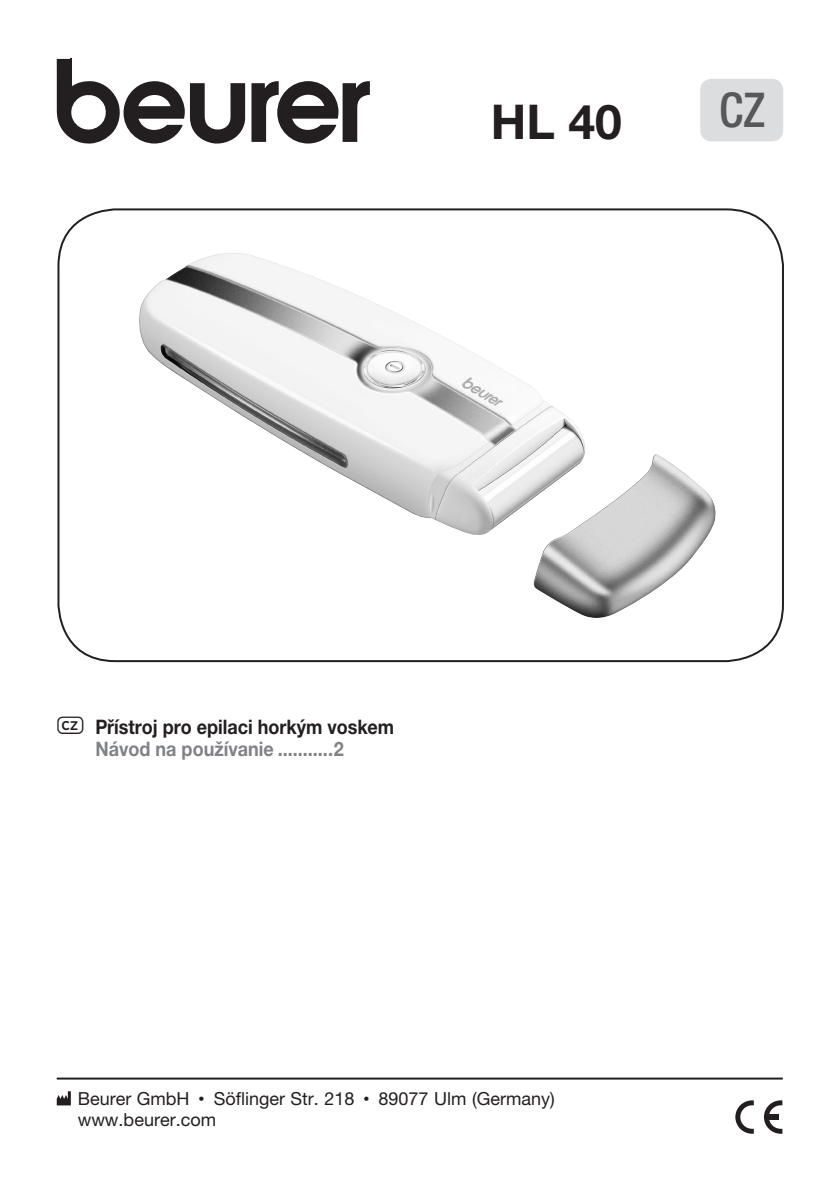
<style>
.page{position:relative;width:840px;height:1191px;background:#fff}
.page>*{position:absolute;margin:0;border:0;box-sizing:border-box;transform-origin:0 0}
.t1{font:700 48px "Helvetica Neue LTW1 G";color:#231f20}
.t2{font:500 condensed 48px "Helvetica Neue LT Pro";color:#57585a}
.t3{font:700 20px "Helvetica Neue LTW1 G";color:#231f20;scale:.9 1}
.t4{font:700 20px "Helvetica Neue LT Pro";color:#808285;scale:.9 1}
.t5{font:18px/21.6px "Helvetica Neue LT Pro";color:#231f20}
.s1{font-family:"Laend Beurer 2012";font-size:26px}
.s2{font-size:12px}
</style>
<div class="page">
<svg style="left:764px;top:1100px;width:18px;height:33px"></svg>
<div style="left:767px;top:1114px;width:11px;height:5px;background:#231f20"></div>
<svg style="left:735px;top:1100px;width:18px;height:33px"></svg>
<hr style="left:57px;top:1077px;width:725px;height:2px;background:#231f20">
<svg style="left:57px;top:1091px;width:14px;height:14px"></svg>
<div style="left:699px;top:79px;width:83px;height:62px;background:#dcdddf;border-radius:11px"></div>
<svg style="left:57px;top:59px;width:188px;height:85px"></svg>
<svg style="left:251px;top:81px;width:118px;height:62px"></svg>
<img style="left:139px;top:253px;width:576px;height:365px">
<h1 class="t1" style="left:490px;top:92px;width:132px">HL 40</h1>
<h1 class="t2" style="left:719px;top:81px;width:47px">CZ</h1>
<p class="t3" style="left:57px;top:714px;width:375px"><span class="s1">z</span> Přístroj pro epilaci horkým voskem</p>
<p class="t4" style="left:95px;top:736px;width:277px">Návod na používanie ...........2</p>
<p class="t5" style="left:78px;top:1087px;width:478px">Beurer GmbH <span class="s2">•</span> Söflinger Str. 218 <span class="s2">•</span> 89077 Ulm (Germany) www.beurer.com</p>
</div>
